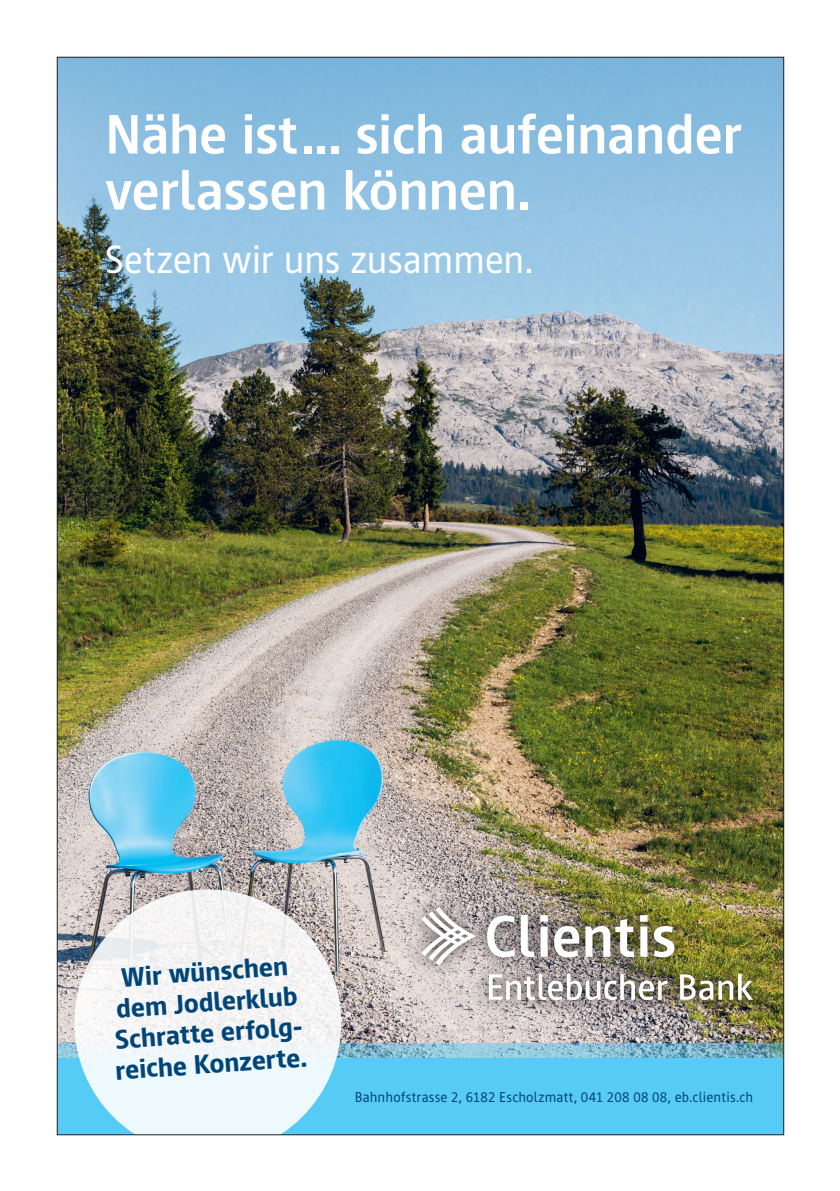
<style>
.page{position:relative;width:840px;height:1191px;background:#fff}
.page>*{position:absolute;margin:0;border:0;box-sizing:border-box;transform-origin:0 0}
.t1{font:700 56px/56px "Cast";letter-spacing:-.005em;color:#fff}
.t2{font:39.8px "Cast";letter-spacing:-.01em;color:#fff}
.t3{font:800 27.2px/30.8px "Cast";color:#004578;text-align:center}
.t4{font:14.4px "Cast";letter-spacing:.015em;color:#004578}
</style>
<div class="page">
<img style="left:59px;top:59px;width:722px;height:984px">
<div style="left:57px;top:1058px;width:726px;height:76px;background:#56cbf5"></div>
<svg style="left:59px;top:1043px;width:722px;height:15px;background:#84bace"></svg>
<div style="left:406px;top:891px;width:361px;height:126px;background:#231f20;opacity:.75"></div>
<svg style="left:421px;top:907px;width:55px;height:58px"></svg>
<svg style="left:487px;top:915px;width:27px;height:42px"></svg>
<svg style="left:520px;top:914px;width:14px;height:43px"></svg>
<svg style="left:540px;top:915px;width:7px;height:41px"></svg>
<img style="left:554px;top:915px;width:93px;height:42px">
<svg style="left:653px;top:926px;width:21px;height:31px"></svg>
<svg style="left:488px;top:973px;width:179px;height:27px"></svg>
<img style="left:679px;top:973px;width:73px;height:27px">
<svg style="left:74px;top:889px;width:267px;height:244px;fill:#edf6f6"></svg>
<p class="t1" style="left:105px;top:105px;width:637px">Nähe ist ... sich aufeinander verlassen können.</p>
<p class="t2" style="left:105px;top:238px;width:429px">Setzen wir uns zusammen.</p>
<p class="t3" style="left:108px;top:962px;width:195px;rotate:-4deg">Wir wünschen dem Jodlerklub<br>Schratte erfolg&shy;reiche Konzerte.</p>
<p class="t4" style="left:354px;top:1089px;width:400px">Bahnhofstrasse 2, 6182 Escholzmatt, 041 208 08 08, eb.clientis.ch</p>
</div>
